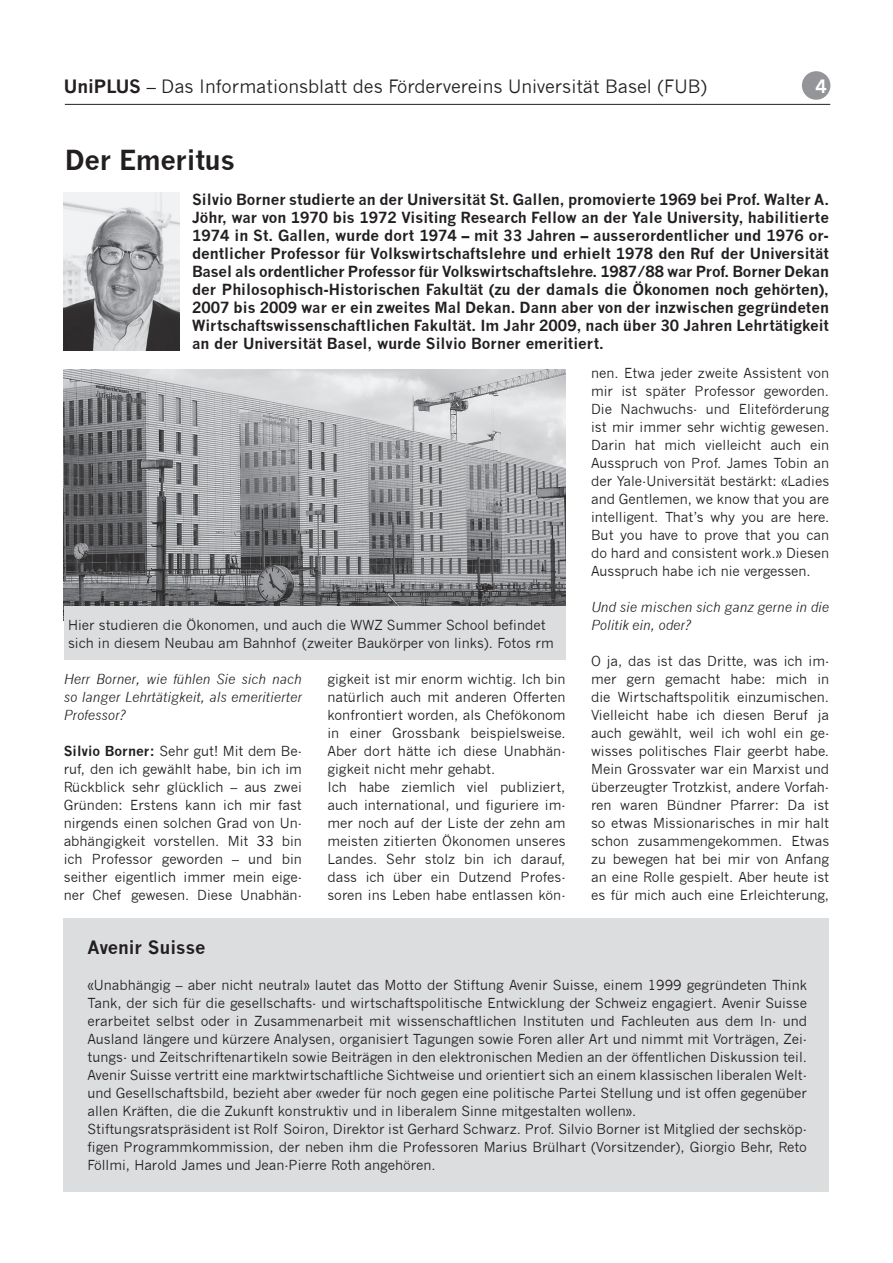
<style>
.page{position:relative;width:893px;height:1263px;background:#fff}
.page>*{position:absolute;margin:0;border:0;box-sizing:border-box;transform-origin:0 0}
.t1{font:700 27px "News Gothic";letter-spacing:-.01em;color:#231f20}
.t2{font:18px "News Gothic";color:#231f20}
.t3{font:700 18px "News Gothic";color:#231f20}
.t4{font:700 18px "News Gothic";color:#fff}
.t5{font:700 15px/18px "News Gothic";color:#231f20;text-align:justify}
.t6{font:13.5px/18px "News Gothic";color:#231f20;text-align:justify}
.t7{font:italic 13.5px/18px "News Gothic";color:#231f20;text-align:justify}
.s1{font-weight:700}
</style>
<div class="page">
<div style="left:64px;top:918px;width:765px;height:274px;background:#dcdddf"></div>
<hr style="left:65px;top:104px;width:765px;height:1px;background:#231f20">
<div style="left:802px;top:71px;width:28px;height:29px;background:#939598;border-radius:50%"></div>
<img style="left:64px;top:193px;width:115px;height:157px">
<img style="left:64px;top:370px;width:502px;height:237px">
<div style="left:64px;top:607px;width:502px;height:53px;background:#dcdddf"></div>
<h2 class="t2" style="left:64px;top:76px;width:645px"><span class="s1">UniPLUS</span> – Das Informationsblatt des Fördervereins Universität Basel (FUB)</h2>
<h2 class="t4" style="left:816px;top:76px;width:13px">4</h2>
<h1 class="t1" style="left:65px;top:144px;width:172px">Der Emeritus</h1>
<p class="t5" style="left:192px;top:190px;width:638px">Silvio Borner studierte an der Universität St. Gallen, promovierte 1969 bei Prof. Walter A.<br>Jöhr, war von 1970 bis 1972 Visiting Research Fellow an der Yale University, habilitierte 1974 in St. Gallen, wurde dort 1974 – mit 33 Jahren – ausserordentlicher und 1976 or&shy;dentlicher Professor für Volkswirtschaftslehre und erhielt 1978 den Ruf der Universität Basel als ordentlicher Professor für Volkswirtschaftslehre. 1987/88 war Prof. Borner Dekan der Philosophisch-Historischen Fakultät (zu der damals die Ökonomen noch gehörten), 2007 bis 2009 war er ein zweites Mal Dekan. Dann aber von der inzwischen gegründeten Wirtschaftswissenschaftlichen Fakultät. Im Jahr 2009, nach über 30 Jahren Lehrtätigkeit an der Universität Basel, wurde Silvio Borner emeritiert.</p>
<p class="t6" style="left:68px;top:616px;width:487px">Hier studieren die Ökonomen, und auch die WWZ Summer School befindet sich in diesem Neubau am Bahnhof (zweiter Baukörper von links). Fotos rm</p>
<p class="t7" style="left:64px;top:670px;width:240px">Herr Borner, wie fühlen Sie sich nach so langer Lehrtätigkeit, als emeritierter Professor?</p>
<p class="t6" style="left:64px;top:742px;width:240px"><span class="s1">Silvio Borner:</span> Sehr gut! Mit dem Be&shy;ruf, den ich gewählt habe, bin ich im Rückblick sehr glücklich – aus zwei Gründen: Erstens kann ich mir fast nirgends einen solchen Grad von Un&shy;abhängigkeit vorstellen. Mit 33 bin ich Professor geworden – und bin seither eigentlich immer mein eige&shy;ner Chef gewesen. Diese Unabhän-</p>
<p class="t6" style="left:327px;top:670px;width:240px;text-align:left">gigkeit ist mir enorm wichtig. Ich bin natürlich auch mit anderen Offerten konfrontiert worden, als Chefökonom in einer Grossbank beispielsweise.<br>Aber dort hätte ich diese Unabhän&shy;gigkeit nicht mehr gehabt.<br>Ich habe ziemlich viel publiziert, auch international, und figuriere im&shy;mer noch auf der Liste der zehn am meisten zitierten Ökonomen unseres Landes. Sehr stolz bin ich darauf, dass ich über ein Dutzend Profes&shy;soren ins Leben habe entlassen kön-</p>
<p class="t6" style="left:591px;top:364px;width:240px">nen. Etwa jeder zweite Assistent von mir ist später Professor geworden.<br>Die Nachwuchs- und Eliteförderung ist mir immer sehr wichtig gewesen.<br>Darin hat mich vielleicht auch ein Ausspruch von Prof. James Tobin an der Yale-Universität bestärkt: «Ladies and Gentlemen, we know that you are intelligent. That’s why you are here.<br>But you have to prove that you can do hard and consistent work.» Diesen Ausspruch habe ich nie vergessen.</p>
<p class="t7" style="left:591px;top:598px;width:240px">Und sie mischen sich ganz gerne in die<br>Politik ein, oder?</p>
<p class="t6" style="left:591px;top:652px;width:240px">O ja, das ist das Dritte, was ich im&shy;mer gern gemacht habe: mich in die Wirtschaftspolitik einzumischen.<br>Vielleicht habe ich diesen Beruf ja auch gewählt, weil ich wohl ein ge&shy;wisses politisches Flair geerbt habe.<br>Mein Grossvater war ein Marxist und überzeugter Trotzkist, andere Vorfah&shy;ren waren Bündner Pfarrer: Da ist so etwas Missionarisches in mir halt schon zusammengekommen. Etwas zu bewegen hat bei mir von Anfang an eine Rolle gespielt. Aber heute ist es für mich auch eine Erleichterung,</p>
<h2 class="t3" style="left:88px;top:936px;width:120px">Avenir Suisse</h2>
<p class="t6" style="left:88px;top:976px;width:721px;text-align:left">«Unabhängig – aber nicht neutral» lautet das Motto der Stiftung Avenir Suisse, einem 1999 gegründeten Think Tank, der sich für die gesellschafts- und wirtschaftspolitische Entwicklung der Schweiz engagiert. Avenir Suisse erarbeitet selbst oder in Zusammenarbeit mit wissenschaftlichen Instituten und Fachleuten aus dem In- und Ausland längere und kürzere Analysen, organisiert Tagungen sowie Foren aller Art und nimmt mit Vorträgen, Zei&shy;tungs- und Zeitschriftenartikeln sowie Beiträgen in den elektronischen Medien an der öffentlichen Diskussion teil.<br>Avenir Suisse vertritt eine marktwirtschaftliche Sichtweise und orientiert sich an einem klassischen liberalen Welt&shy;und Gesellschaftsbild, bezieht aber «weder für noch gegen eine politische Partei Stellung und ist offen gegenüber allen Kräften, die die Zukunft konstruktiv und in liberalem Sinne mitgestalten wollen».<br>Stiftungsratspräsident ist Rolf Soiron, Direktor ist Gerhard Schwarz. Prof. Silvio Borner ist Mitglied der sechsköp&shy;figen Programmkommission, der neben ihm die Professoren Marius Brülhart (Vorsitzender), Giorgio Behr, Reto Föllmi, Harold James und Jean-Pierre Roth angehören.</p>
</div>
